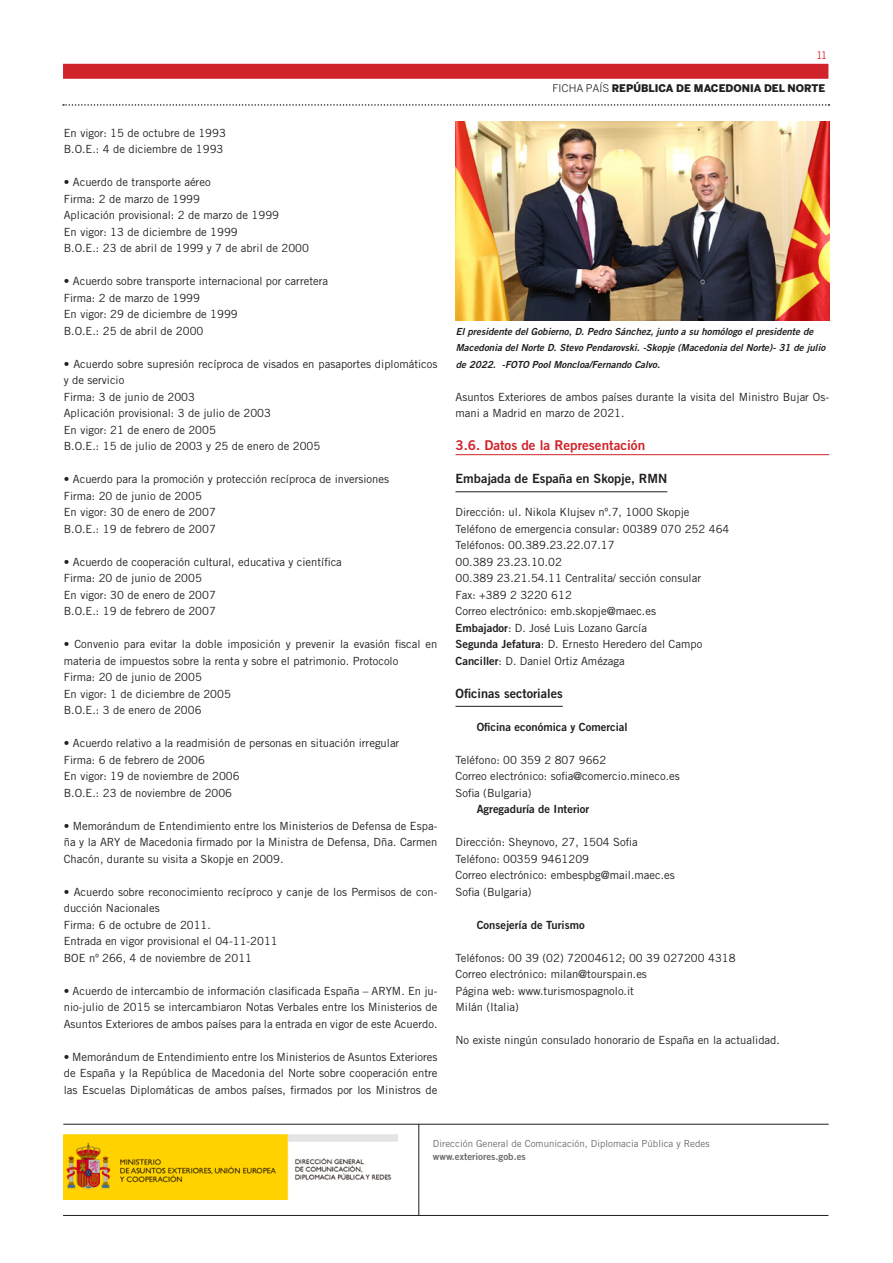
<style>
.page{position:relative;width:893px;height:1263px;background:#fff}
.page>*{position:absolute;margin:0;border:0;box-sizing:border-box;transform-origin:0 0}
.TITULO_2º_NIVEL{font:13.5px "Trade Gothic LT Std Bd 2";color:#d1232a}
.TITULO_3º_NIVEL{font:12.75px "Trade Gothic LT Std Bd 2";color:#231f20}
.TEXTO_NORMAL{font:11.25px/16.5px "Trade Gothic LT Std";color:#231f20}
.TITULO_4º_NIVEL{font:11.25px "Trade Gothic LT Std Bd 2";color:#231f20}
.t1{font:900 10.5px "Benton Sans";color:#231f20}
.t2{font:10.5px "Benton Sans";color:#d1232a}
.TEXTO_PIE_DE_FOTO{font:9.75px/16.5px "Trade Gothic LT Std Bd 2 Obl";color:#231f20}
.t3{font:9.75px "Trade Gothic LT Std";color:#6c6d70}
.t4{font:9.75px "Trade Gothic LT Std Bd 2";color:#6c6d70}
.s1{font-weight:400}
.s2{font-family:"Trade Gothic LT Std Bd 2"}
</style>
<div class="page">
<div style="left:63px;top:64px;width:765px;height:15px;background:#d1232a"></div>
<hr style="left:63px;top:1215px;width:765px;height:1px;background:#231f20">
<svg style="left:63px;top:104px;width:766px;height:2px"></svg>
<img style="left:63px;top:1135px;width:335px;height:65px">
<hr style="left:63px;top:1124px;width:766px;height:1px;background:#231f20">
<hr style="left:418px;top:1124px;width:1px;height:92px;background:#231f20">
<hr style="left:455px;top:454px;width:374px;height:1px;background:#d1232a">
<hr style="left:455px;top:491px;width:212px;height:1px;background:#231f20">
<hr style="left:455px;top:706px;width:108px;height:1px;background:#231f20">
<img style="left:455px;top:122px;width:375px;height:199px">
<p class="t2" style="left:817px;top:49px;width:11px">11</p>
<p class="TEXTO_NORMAL" style="left:64px;top:124px;width:164px">En vigor: 15 de octubre de 1993</p>
<p class="TEXTO_NORMAL" style="left:64px;top:141px;width:161px">B.O.E.: 4 de diciembre de 1993</p>
<p class="TEXTO_NORMAL" style="left:64px;top:174px;width:148px">• Acuerdo de transporte aéreo</p>
<p class="TEXTO_NORMAL" style="left:64px;top:190px;width:138px">Firma: 2 de marzo de 1999</p>
<p class="TEXTO_NORMAL" style="left:64px;top:207px;width:217px">Aplicación provisional: 2 de marzo de 1999</p>
<p class="TEXTO_NORMAL" style="left:64px;top:223px;width:176px">En vigor: 13 de diciembre de 1999</p>
<p class="TEXTO_NORMAL" style="left:64px;top:240px;width:247px">B.O.E.: 23 de abril de 1999 y 7 de abril de 2000</p>
<p class="TEXTO_NORMAL" style="left:64px;top:273px;width:266px">• Acuerdo sobre transporte internacional por carretera</p>
<p class="TEXTO_NORMAL" style="left:64px;top:289px;width:138px">Firma: 2 de marzo de 1999</p>
<p class="TEXTO_NORMAL" style="left:64px;top:306px;width:176px">En vigor: 29 de diciembre de 1999</p>
<p class="TEXTO_NORMAL" style="left:64px;top:322px;width:141px">B.O.E.: 25 de abril de 2000</p>
<p class="TEXTO_NORMAL" style="left:64px;top:355px;width:375px">• Acuerdo sobre supresión recíproca de visados en pasaportes diplomáticos y de servicio</p>
<p class="TEXTO_NORMAL" style="left:64px;top:388px;width:133px">Firma: 3 de junio de 2003</p>
<p class="TEXTO_NORMAL" style="left:64px;top:405px;width:209px">Aplicación provisional: 3 de julio de 2003</p>
<p class="TEXTO_NORMAL" style="left:64px;top:421px;width:154px">En vigor: 21 de enero de 2005</p>
<p class="TEXTO_NORMAL" style="left:64px;top:438px;width:258px">B.O.E.: 15 de julio de 2003 y 25 de enero de 2005</p>
<p class="TEXTO_NORMAL" style="left:64px;top:471px;width:327px">• Acuerdo para la promoción y protección recíproca de inversiones</p>
<p class="TEXTO_NORMAL" style="left:64px;top:487px;width:140px">Firma: 20 de junio de 2005</p>
<p class="TEXTO_NORMAL" style="left:64px;top:504px;width:154px">En vigor: 30 de enero de 2007</p>
<p class="TEXTO_NORMAL" style="left:64px;top:520px;width:154px">B.O.E.: 19 de febrero de 2007</p>
<p class="TEXTO_NORMAL" style="left:64px;top:553px;width:280px">• Acuerdo de cooperación cultural, educativa y científica</p>
<p class="TEXTO_NORMAL" style="left:64px;top:570px;width:140px">Firma: 20 de junio de 2005</p>
<p class="TEXTO_NORMAL" style="left:64px;top:586px;width:154px">En vigor: 30 de enero de 2007</p>
<p class="TEXTO_NORMAL" style="left:64px;top:603px;width:154px">B.O.E.: 19 de febrero de 2007</p>
<p class="TEXTO_NORMAL" style="left:64px;top:636px;width:375px">• Convenio para evitar la doble imposición y prevenir la evasión fiscal en materia de impuestos sobre la renta y sobre el patrimonio. Protocolo</p>
<p class="TEXTO_NORMAL" style="left:64px;top:669px;width:140px">Firma: 20 de junio de 2005</p>
<p class="TEXTO_NORMAL" style="left:64px;top:685px;width:169px">En vigor: 1 de diciembre de 2005</p>
<p class="TEXTO_NORMAL" style="left:64px;top:702px;width:139px">B.O.E.: 3 de enero de 2006</p>
<p class="TEXTO_NORMAL" style="left:64px;top:735px;width:337px">• Acuerdo relativo a la readmisión de personas en situación irregular</p>
<p class="TEXTO_NORMAL" style="left:64px;top:751px;width:143px">Firma: 6 de febrero de 2006</p>
<p class="TEXTO_NORMAL" style="left:64px;top:768px;width:177px">En vigor: 19 de noviembre de 2006</p>
<p class="TEXTO_NORMAL" style="left:64px;top:784px;width:170px">B.O.E.: 23 de noviembre de 2006</p>
<p class="TEXTO_NORMAL" style="left:64px;top:817px;width:375px;text-align:justify">• Memorándum de Entendimiento entre los Ministerios de Defensa de Espa&shy;ña y la ARY de Macedonia firmado por la Ministra de Defensa, Dña. Carmen Chacón, durante su visita a Skopje en 2009.</p>
<p class="TEXTO_NORMAL" style="left:64px;top:883px;width:375px">• Acuerdo sobre reconocimiento recíproco y canje de los Permisos de con&shy;ducción Nacionales</p>
<p class="TEXTO_NORMAL" style="left:64px;top:916px;width:149px">Firma: 6 de octubre de 2011.</p>
<p class="TEXTO_NORMAL" style="left:64px;top:933px;width:216px">Entrada en vigor provisional el 04-11-2011</p>
<p class="TEXTO_NORMAL" style="left:64px;top:949px;width:190px">BOE nº 266, 4 de noviembre de 2011</p>
<p class="TEXTO_NORMAL" style="left:64px;top:982px;width:375px;text-align:justify">• Acuerdo de intercambio de información clasificada España – ARYM. En ju&shy;nio-julio de 2015 se intercambiaron Notas Verbales entre los Ministerios de Asuntos Exteriores de ambos países para la entrada en vigor de este Acuerdo.</p>
<p class="TEXTO_NORMAL" style="left:64px;top:1048px;width:375px;text-align:justify">• Memorándum de Entendimiento entre los Ministerios de Asuntos Exteriores de España y la República de Macedonia del Norte sobre cooperación entre las Escuelas Diplomáticas de ambos países, firmados por los Ministros de</p>
<p class="t1" style="left:552px;top:82px;width:274px"><span class="s1">FICHA PAÍS</span> REPÚBLICA DE MACEDONIA DEL NORTE</p>
<p class="TEXTO_PIE_DE_FOTO" style="left:456px;top:323px;width:371px">El presidente del Gobierno, D. Pedro Sánchez, junto a su homólogo el presidente de<br>Macedonia del Norte D. Stevo Pendarovski. -Skopje (Macedonia del Norte)- 31 de julio de 2022. -FOTO Pool Moncloa/Fernando Calvo.</p>
<p class="TEXTO_NORMAL" style="left:455px;top:388px;width:375px">Asuntos Exteriores de ambos países durante la visita del Ministro Bujar Os&shy;mani a Madrid en marzo de 2021.</p>
<p class="TITULO_2º_NIVEL" style="left:455px;top:437px;width:191px">3.6. Datos de la Representación</p>
<p class="TITULO_3º_NIVEL" style="left:455px;top:471px;width:213px">Embajada de España en Skopje, RMN</p>
<p class="TEXTO_NORMAL" style="left:455px;top:504px;width:235px">Dirección: ul. Nikola Klujsev nº.7, 1000 Skopje</p>
<p class="TEXTO_NORMAL" style="left:455px;top:520px;width:275px">Teléfono de emergencia consular: 00389 070 252 464</p>
<p class="TEXTO_NORMAL" style="left:455px;top:537px;width:161px">Teléfonos: 00.389.23.22.07.17</p>
<p class="TEXTO_NORMAL" style="left:455px;top:553px;width:108px">00.389 23.23.10.02</p>
<p class="TEXTO_NORMAL" style="left:455px;top:570px;width:247px">00.389 23.21.54.11 Centralita/ sección consular</p>
<p class="TEXTO_NORMAL" style="left:455px;top:586px;width:118px">Fax: +389 2 3220 612</p>
<p class="TEXTO_NORMAL" style="left:455px;top:603px;width:202px">Correo electrónico: emb.skopje@maec.es</p>
<p class="TEXTO_NORMAL" style="left:455px;top:619px;width:193px"><span class="s2">Embajador</span>: D. José Luis Lozano García</p>
<p class="TEXTO_NORMAL" style="left:455px;top:636px;width:248px"><span class="s2">Segunda Jefatura</span>: D. Ernesto Heredero del Campo</p>
<p class="TEXTO_NORMAL" style="left:455px;top:652px;width:171px"><span class="s2">Canciller</span>: D. Daniel Ortiz Amézaga</p>
<p class="TITULO_3º_NIVEL" style="left:455px;top:685px;width:109px">Oficinas sectoriales</p>
<p class="TITULO_4º_NIVEL" style="left:477px;top:720px;width:152px">Oficina económica y Comercial</p>
<p class="TEXTO_NORMAL" style="left:455px;top:751px;width:152px">Teléfono: 00 359 2 807 9662</p>
<p class="TEXTO_NORMAL" style="left:455px;top:768px;width:226px">Correo electrónico: sofia@comercio.mineco.es</p>
<p class="TEXTO_NORMAL" style="left:455px;top:784px;width:77px">Sofia (Bulgaria)</p>
<p class="TITULO_4º_NIVEL" style="left:477px;top:802px;width:114px">Agregaduría de Interior</p>
<p class="TEXTO_NORMAL" style="left:455px;top:834px;width:184px">Dirección: Sheynovo, 27, 1504 Sofia</p>
<p class="TEXTO_NORMAL" style="left:455px;top:850px;width:135px">Teléfono: 00359 9461209</p>
<p class="TEXTO_NORMAL" style="left:455px;top:867px;width:221px">Correo electrónico: embespbg@mail.maec.es</p>
<p class="TEXTO_NORMAL" style="left:455px;top:883px;width:77px">Sofia (Bulgaria)</p>
<p class="TITULO_4º_NIVEL" style="left:477px;top:918px;width:109px">Consejería de Turismo</p>
<p class="TEXTO_NORMAL" style="left:455px;top:949px;width:282px">Teléfonos: 00 39 (02) 72004612; 00 39 027200 4318</p>
<p class="TEXTO_NORMAL" style="left:455px;top:966px;width:193px">Correo electrónico: milan@tourspain.es</p>
<p class="TEXTO_NORMAL" style="left:455px;top:982px;width:180px">Página web: www.turismospagnolo.it</p>
<p class="TEXTO_NORMAL" style="left:455px;top:999px;width:65px">Milán (Italia)</p>
<p class="TEXTO_NORMAL" style="left:455px;top:1032px;width:326px">No existe ningún consulado honorario de España en la actualidad.</p>
<p class="t3" style="left:433px;top:1137px;width:278px">Dirección General de Comunicación, Diplomacia Pública y Redes</p>
<p class="t4" style="left:433px;top:1151px;width:94px">www.exteriores.gob.es</p>
</div>
